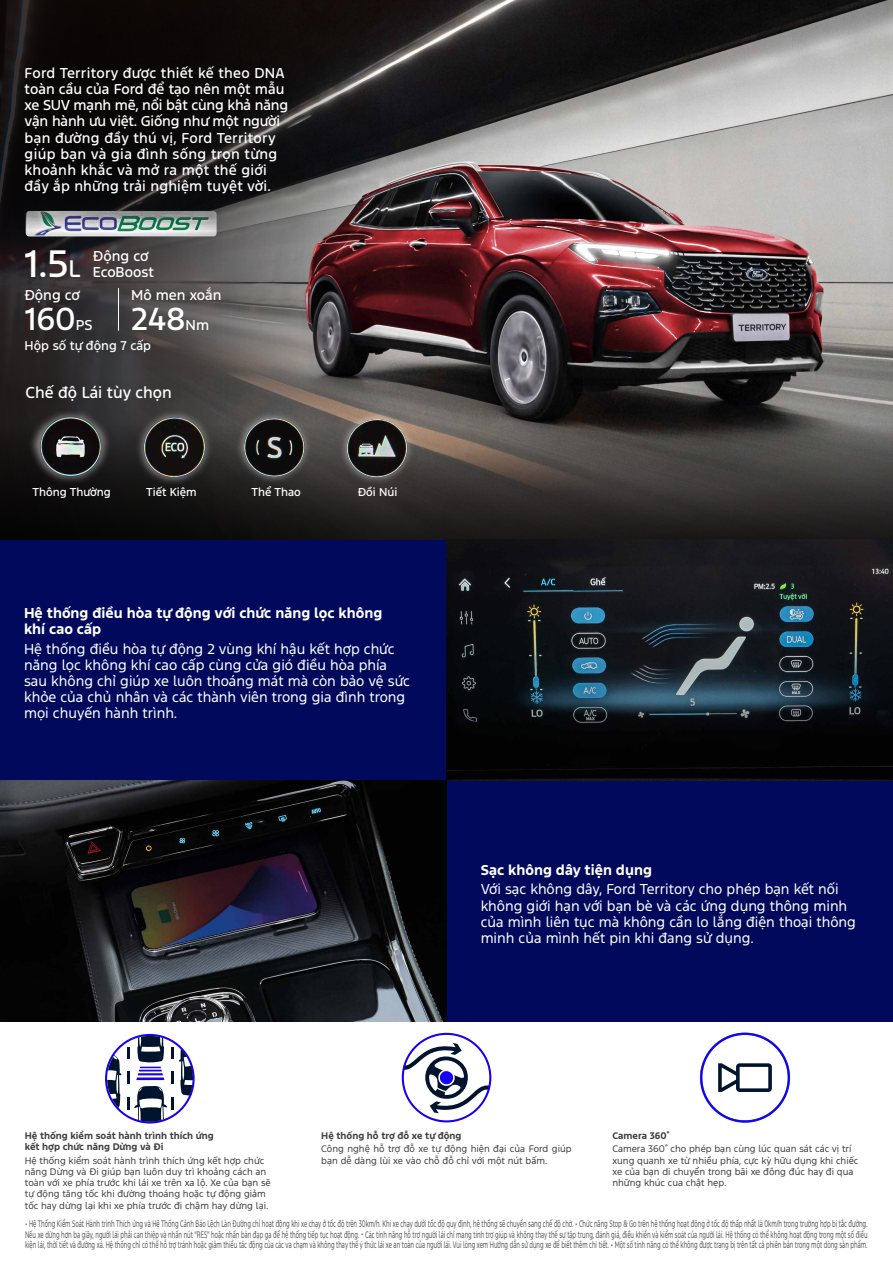
<style>
.page{position:relative;width:893px;height:1263px;background:#fff}
.page>*{position:absolute;margin:0;border:0;box-sizing:border-box;transform-origin:0 0}
.t1{font:500 30px "Ford F1 TC";color:#fff}
.t2{font:500 15px "Ford F1 TC";color:#fff}
.t3{font:13.5px/16.2px "Ford F1 TC";color:#fff}
.t4{font:500 13.5px/16.2px "Ford F1 TC";letter-spacing:.01em;color:#fff}
.t5{font:700 13.5px/16.2px "Ford F1 TC";color:#fff}
.t6{font:500 12px "Ford F1 TC";color:#fff}
.t7{font:500 10.8px "Ford F1 TC";color:#fff}
.t8{font:9px/10.5px "Ford F1 TC";color:#58595b;text-align:justify;scale:.62 1}
.t9{font:9px/11.2px "Ford F1 TC";color:#414042}
.t10{font:700 9px/11.2px "Ford F1 TC";color:#414042}
.s1{font-size:36px}
.s2{font-size:22.5px}
.s3{font-size:15px}
</style>
<div class="page">
<div style="left:0;top:0;width:893px;height:1022px;background:#00095b"></div>
<img style="left:527px;top:0;width:366px;height:378px">
<svg style="left:0;top:0;width:527px;height:378px;background:#362e2f"></svg>
<svg style="left:0;top:378px;width:893px;height:162px;background:#373432"></svg>
<img style="left:26px;top:407px;width:190px;height:78px">
<img style="left:230px;top:407px;width:190px;height:78px">
<hr style="left:118px;top:288px;width:1px;height:43px;background:#fff">
<img style="left:26px;top:211px;width:191px;height:26px">
<img style="left:6px;top:365px;width:202px;height:61px">
<svg style="left:105px;top:1034px;width:90px;height:89px"></svg>
<svg style="left:402px;top:1033px;width:89px;height:89px"></svg>
<svg style="left:718px;top:1063px;width:54px;height:29px"></svg>
<div style="left:700px;top:1033px;width:90px;height:89px;border:2px solid #1700f4;border-radius:50%"></div>
<img style="left:0;top:781px;width:446px;height:241px">
<img style="left:446px;top:540px;width:447px;height:241px">
<p class="t4" style="left:25px;top:66px;width:265px">Ford Territory được thiết kế theo DNA toàn cầu của Ford để tạo nên một mẫu xe SUV mạnh mẽ, nổi bật cùng khả năng vận hành ưu việt. Giống như một người bạn đường đầy thú vị, Ford Territory giúp bạn và gia đình sống trọn từng khoảnh khắc và mở ra một thế giới đầy ắp những trải nghiệm tuyệt vời.</p>
<h3 class="t4" style="left:24px;top:248px;width:131px;text-indent:69px">Động cơ<br><span class="s1">1.5</span><span class="s2">L</span> EcoBoost</h3>
<h3 class="t4" style="left:24px;top:288px;width:57px">Động cơ</h3>
<h1 class="t1" style="left:25px;top:298px;width:53px">160</h1>
<h3 class="t4" style="left:131px;top:288px;width:92px">Mô men xoắn</h3>
<h1 class="t1" style="left:131px;top:298px;width:56px">248</h1>
<h3 class="t4" style="left:76px;top:318px;width:18px">PS</h3>
<h3 class="t6" style="left:25px;top:337px;width:128px">Hộp số tự động 7 cấp</h3>
<h3 class="t4" style="left:186px;top:318px;width:25px">Nm</h3>
<h2 class="t2" style="left:26px;top:383px;width:148px">Chế độ Lái tùy chọn</h2>
<p class="t7" style="left:32px;top:484px;width:80px">Thông Thường</p>
<p class="t7" style="left:146px;top:484px;width:52px">Tiết Kiệm</p>
<p class="t7" style="left:251px;top:484px;width:51px">Thể Thao</p>
<p class="t7" style="left:358px;top:484px;width:41px">Đồi Núi</p>
<h3 class="t5" style="left:24px;top:606px;width:360px">Hệ thống điều hòa tự động với chức năng lọc không khí cao cấp</h3>
<h3 class="t3" style="left:24px;top:641px;width:387px">Hệ thống điều hòa tự động 2 vùng khí hậu kết hợp chức năng lọc không khí cao cấp cùng cửa gió điều hòa phía sau không chỉ giúp xe luôn thoáng mát mà còn bảo vệ sức khỏe của chủ nhân và các thành viên trong gia đình trong mọi chuyến hành trình.</h3>
<h3 class="t5" style="left:481px;top:862px;width:173px">Sạc không dây tiện dụng</h3>
<h3 class="t3" style="left:481px;top:882px;width:377px">Với sạc không dây, Ford Territory cho phép bạn kết nối không giới hạn với bạn bè và các ứng dụng thông minh của mình liên tục mà không cần lo lắng điện thoại thông minh của mình hết pin khi đang sử dụng.</h3>
<p class="t10" style="left:321px;top:1130px;width:142px">Hệ thống hỗ trợ đỗ xe tự động</p>
<p class="t9" style="left:321px;top:1144px;width:252px">Công nghệ hỗ trợ đỗ xe tự động hiện đại của Ford giúp bạn dễ dàng lùi xe vào chỗ đỗ chỉ với một nút bấm.</p>
<p class="t10" style="left:25px;top:1130px;width:190px">Hệ thống kiểm soát hành trình thích ứng kết hợp chức năng Dừng và Đi</p>
<p class="t9" style="left:25px;top:1155px;width:247px">Hệ thống kiểm soát hành trình thích ứng kết hợp chức năng Dừng và Đi giúp bạn luôn duy trì khoảng cách an toàn với xe phía trước khi lái xe trên xa lộ. Xe của bạn sẽ tự động tăng tốc khi đường thoáng hoặc tự động giảm tốc hay dừng lại khi xe phía trước đi chậm hay dừng lại.</p>
<p class="t10" style="left:612px;top:1130px;width:58px">Camera 360˚</p>
<p class="t9" style="left:612px;top:1144px;width:247px">Camera 360˚ cho phép bạn cùng lúc quan sát các vị trí xung quanh xe từ nhiều phía, cực kỳ hữu dụng khi chiếc xe của bạn di chuyển trong bãi xe đông đúc hay đi qua những khúc cua chật hẹp.</p>
<p class="t8" style="left:25px;top:1219px;width:1360px"><span class="s3">·</span> Hệ Thống Kiểm Soát Hành trình Thích ứng và Hệ Thống Cảnh Báo Lệch Làn Đường chỉ hoạt động khi xe chạy ở tốc độ trên 30km/h. Khi xe chạy dưới tốc độ quy định, hệ thống sẽ chuyển sang chế độ chờ. • Chức năng Stop &amp; Go trên hệ thống hoạt động ở tốc độ thấp nhất là 0km/h trong trường hợp bị tắc đường.<br>Nếu xe dừng hơn ba giây, người lái phải can thiệp và nhấn nút “RES” hoặc nhấn bàn đạp ga để hệ thống tiếp tục hoạt động. • Các tính năng hỗ trợ người lái chỉ mang tính trợ giúp và không thay thế sự tập trung, đánh giá, điều khiển và kiểm soát của người lái. Hệ thống có thể không hoạt động trong một số điều kiện lái, thời tiết và đường xá. Hệ thống chỉ có thể hỗ trợ tránh hoặc giảm thiểu tác động của các va chạm và không thay thế ý thức lái xe an toàn của người lái. Vui lòng xem Hướng dẫn sử dụng xe để biết thêm chi tiết. • Một số tính năng có thể không được trang bị trên tất cả phiên bản trong một dòng sản phẩm.</p>
</div>
